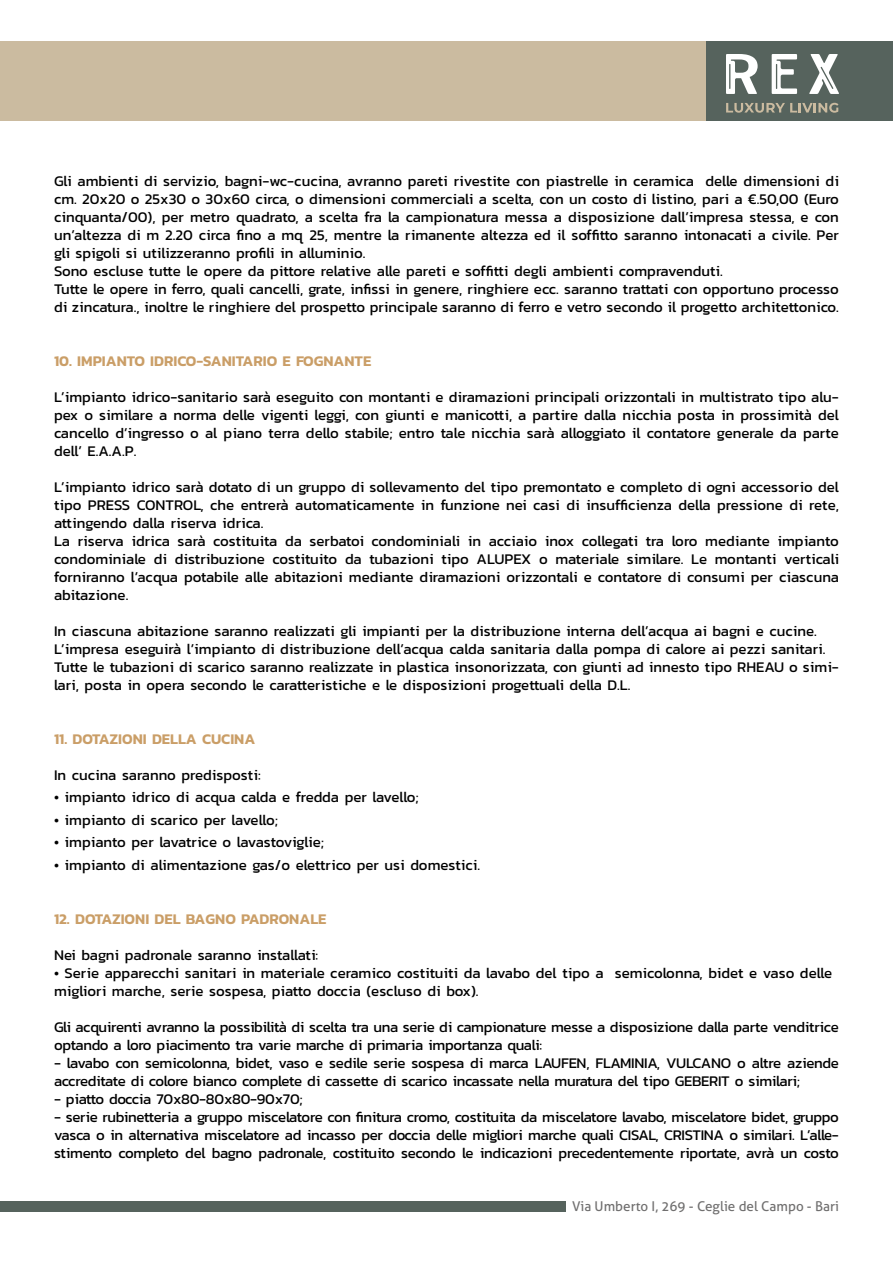
<style>
.page{position:relative;width:893px;height:1263px;background:#fff}
.page>*{position:absolute;margin:0;border:0;box-sizing:border-box;transform-origin:0 0}
.t1{font:15px/18px "Kanit";color:#000}
.t2{font:15px/18px "Kanit";letter-spacing:-.02em;color:#000}
.t3{font:600 15px "Kanit";color:#ca9e67}
.t4{font:13.5px "Aller";color:#706f6f}
</style>
<div class="page">
<div style="left:0;top:41px;width:821px;height:79px;background:#cbbba0"></div>
<div style="left:707px;top:41px;width:186px;height:79px;background:#56635d"></div>
<div style="left:0;top:1201px;width:566px;height:11px;background:#56635d"></div>
<svg style="left:726px;top:103px;width:112px;height:10px"></svg>
<svg style="left:726px;top:54px;width:32px;height:40px"></svg>
<svg style="left:772px;top:54px;width:25px;height:40px"></svg>
<svg style="left:809px;top:54px;width:30px;height:40px"></svg>
<p class="t1" style="left:54px;top:171px;width:786px">Gli ambienti di servizio, bagni-wc-cucina, avranno pareti rivestite con piastrelle in ceramica delle dimensioni di cm. 20x20 o 25x30 o 30x60 circa, o dimensioni commerciali a scelta, con un costo di listino, pari a €.50,00 (Euro cinquanta/00), per metro quadrato, a scelta fra la campionatura messa a disposizione dall’impresa stessa, e con un’altezza di m 2.20 circa fino a mq 25, mentre la rimanente altezza ed il soffitto saranno intonacati a civile. Per gli spigoli si utilizzeranno profili in alluminio.<br>Sono escluse tutte le opere da pittore relative alle pareti e soffitti degli ambienti compravenduti.<br>Tutte le opere in ferro, quali cancelli, grate, infissi in genere, ringhiere ecc. saranno trattati con opportuno processo di zincatura., inoltre le ringhiere del prospetto principale saranno di ferro e vetro secondo il progetto architettonico.</p>
<p class="t3" style="left:54px;top:349px;width:319px">10. IMPIANTO IDRICO-SANITARIO E FOGNANTE</p>
<p class="t1" style="left:54px;top:387px;width:786px;text-align:justify">L’impianto idrico-sanitario sarà eseguito con montanti e diramazioni principali orizzontali in multistrato tipo alu&shy;pex o similare a norma delle vigenti leggi, con giunti e manicotti, a partire dalla nicchia posta in prossimità del cancello d’ingresso o al piano terra dello stabile; entro tale nicchia sarà alloggiato il contatore generale da parte dell’ E.A.A.P.</p>
<p class="t1" style="left:54px;top:477px;width:786px">L’impianto idrico sarà dotato di un gruppo di sollevamento del tipo premontato e completo di ogni accessorio del tipo PRESS CONTROL, che entrerà automaticamente in funzione nei casi di insufficienza della pressione di rete, attingendo dalla riserva idrica.<br>La riserva idrica sarà costituita da serbatoi condominiali in acciaio inox collegati tra loro mediante impianto condominiale di distribuzione costituito da tubazioni tipo ALUPEX o materiale similare. Le montanti verticali forniranno l’acqua potabile alle abitazioni mediante diramazioni orizzontali e contatore di consumi per ciascuna abitazione.</p>
<p class="t1" style="left:54px;top:621px;width:786px">In ciascuna abitazione saranno realizzati gli impianti per la distribuzione interna dell’acqua ai bagni e cucine.<br>L’impresa eseguirà l’impianto di distribuzione dell’acqua calda sanitaria dalla pompa di calore ai pezzi sanitari.<br>Tutte le tubazioni di scarico saranno realizzate in plastica insonorizzata, con giunti ad innesto tipo RHEAU o simi&shy;lari, posta in opera secondo le caratteristiche e le disposizioni progettuali della D.L.</p>
<p class="t3" style="left:54px;top:727px;width:203px">11. DOTAZIONI DELLA CUCINA</p>
<p class="t1" style="left:54px;top:765px;width:208px">In cucina saranno predisposti:</p>
<p class="t1" style="left:54px;top:788px;width:366px">• impianto idrico di acqua calda e fredda per lavello;</p>
<p class="t1" style="left:54px;top:810px;width:225px">• impianto di scarico per lavello;</p>
<p class="t1" style="left:54px;top:833px;width:271px">• impianto per lavatrice o lavastoviglie;</p>
<p class="t1" style="left:54px;top:855px;width:428px">• impianto di alimentazione gas/o elettrico per usi domestici.</p>
<p class="t3" style="left:54px;top:907px;width:274px">12. DOTAZIONI DEL BAGNO PADRONALE</p>
<p class="t1" style="left:54px;top:945px;width:266px">Nei bagni padronale saranno installati:</p>
<p class="t1" style="left:54px;top:963px;width:780px">• Serie apparecchi sanitari in materiale ceramico costituiti da lavabo del tipo a semicolonna, bidet e vaso delle migliori marche, serie sospesa, piatto doccia (escluso di box).</p>
<p class="t2" style="left:54px;top:1017px;width:786px">Gli acquirenti avranno la possibilità di scelta tra una serie di campionature messe a disposizione dalla parte venditrice optando a loro piacimento tra varie marche di primaria importanza quali:</p>
<p class="t2" style="left:54px;top:1053px;width:786px">- lavabo con semicolonna, bidet, vaso e sedile serie sospesa di marca LAUFEN, FLAMINIA, VULCANO o altre aziende accreditate di colore bianco complete di cassette di scarico incassate nella muratura del tipo GEBERIT o similari;</p>
<p class="t2" style="left:54px;top:1089px;width:250px">- piatto doccia 70x80-80x80-90x70;</p>
<p class="t1" style="left:54px;top:1107px;width:786px;text-align:justify">- serie rubinetteria a gruppo miscelatore con finitura cromo, costituita da miscelatore lavabo, miscelatore bidet, gruppo vasca o in alternativa miscelatore ad incasso per doccia delle migliori marche quali CISAL, CRISTINA o similari. L’alle&shy;stimento completo del bagno padronale, costituito secondo le indicazioni precedentemente riportate, avrà un costo</p>
<p class="t4" style="left:572px;top:1198px;width:268px">Via Umberto I, 269 - Ceglie del Campo - Bari</p>
</div>
